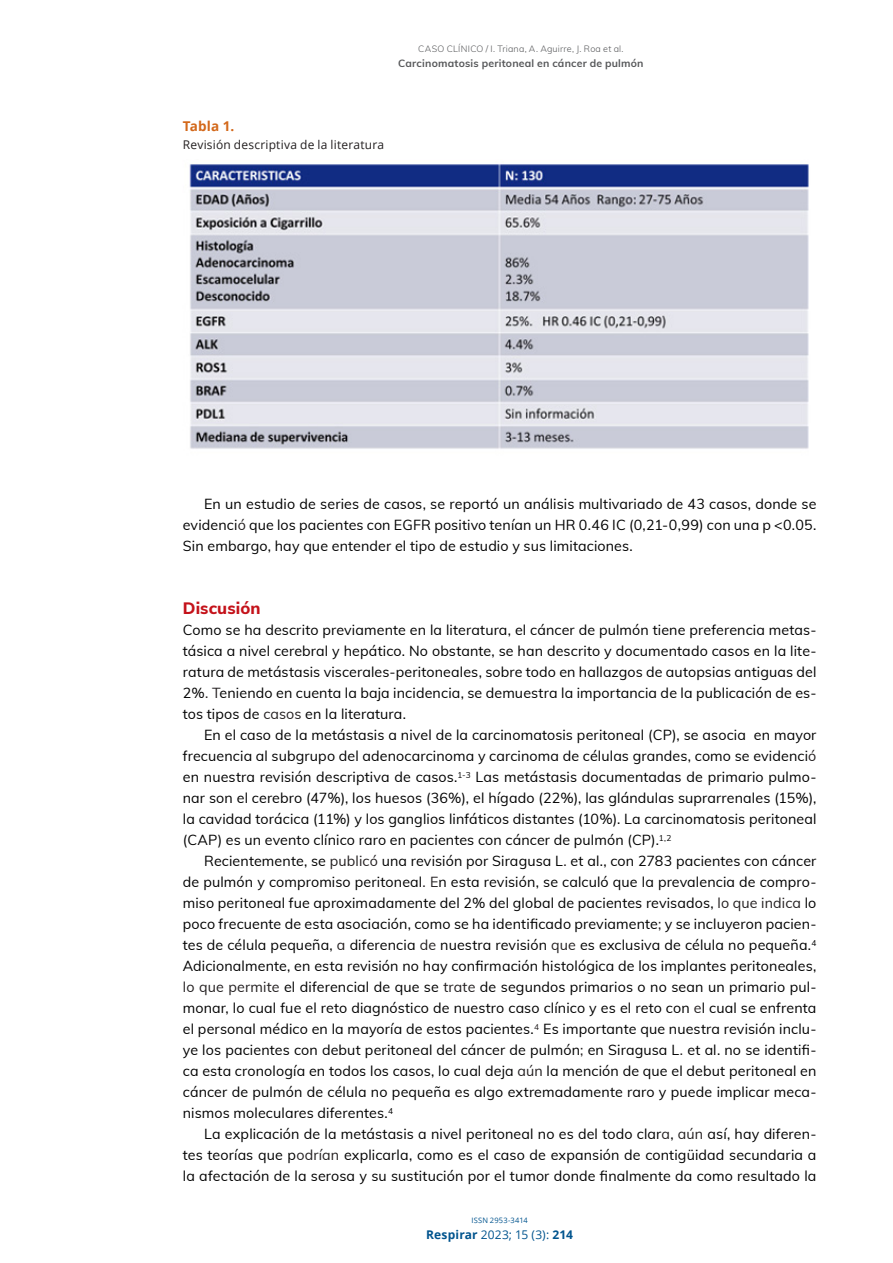
<style>
.page{position:relative;width:893px;height:1263px;background:#fff}
.page>*{position:absolute;margin:0;border:0;box-sizing:border-box;transform-origin:0 0}
.sub1{font:800 16.5px "Muli";letter-spacing:.005em;color:#c4121a}
.normal_seco{font:14.25px/21px "Muli";letter-spacing:.01em;color:#000;text-align:justify}
.primero_seco{font:14.25px/21px "Muli";letter-spacing:.01em;color:#000;text-align:justify}
.tabla_1_tit{font:700 13.5px "Open Sans";letter-spacing:.005em;color:#d3681a}
.tabla_texto1{font:12px "Open Sans";letter-spacing:.015em;color:#231f20}
.t1{font:700 12px "Open Sans";letter-spacing:.01em;color:#00548e}
.t2{font:700 10.5px "Muli";letter-spacing:.02em;color:#57585a}
.t3{font:300 9px "Muli";letter-spacing:.025em;color:#57585a}
.t4{font:7.5px "Open Sans";letter-spacing:.025em;color:#00548e}
.s1{color:#231f20}
.s2{font-weight:400}
</style>
<div class="page">
<img style="left:189px;top:164px;width:620px;height:285px">
<p class="t3" style="left:418px;top:43px;width:207px">CASO CLÍNICO / I. Triana, A. Aguirre, J. Roa et al.</p>
<p class="t2" style="left:398px;top:56px;width:247px">Carcinomatosis peritoneal en cáncer de pulmón</p>
<p class="tabla_1_tit" style="left:183px;top:117px;width:53px">Tabla 1.</p>
<p class="tabla_texto1" style="left:183px;top:137px;width:203px">Revisión descriptiva de la literatura</p>
<p class="normal_seco" style="left:183px;top:493px;width:635px;text-indent:21px">En un estudio de series de casos, se reportó un análisis multivariado de 43 casos, donde se evidenci<span class="s1">ó</span> que los pacientes con EGFR positivo tenían un HR 0.46 IC (0,21-0,99) con una p &lt;0.05.<br>Sin embargo, hay que entender el tipo de estudio y sus limitaciones.</p>
<p class="sub1" style="left:183px;top:596px;width:79px">Discusión</p>
<p class="primero_seco" style="left:183px;top:619px;width:635px">Como se ha descrito previamente en la literatura, el cáncer de pulmón tiene preferencia metas&shy;tásica a nivel cerebral y hepático. No obstante, se han descrito y documentado casos en la lite&shy;ratura de metástasis viscerales-peritoneales, sobre todo en hallazgos de autopsias antiguas del 2%<span class="s1">. T</span>eniendo en cuenta la baja incidencia, se demuestra la importancia de la publicación de es&shy;tos tipos de <span class="s1">casos</span> en la literatura.</p>
<p class="normal_seco" style="left:183px;top:724px;width:635px;text-indent:21px">En el caso de la metástasis a nivel de la carcinomatosis peritoneal (CP), se asocia en mayor frecuencia al subgrupo del adenocarcinoma y carcinoma de células grandes, como se evidenci<span class="s1">ó </span>en nuestra revisión descriptiva de casos.<sup>1-3</sup> Las metástasis documentadas de primario pulmo&shy;nar son el cerebro (47%), los huesos (36%), el hígado (22%), las glándulas suprarrenales (15%), la cavidad torácica (11%) y los ganglios linfáticos distantes (10%). La carcinomatosis peritoneal (CAP) es un evento clínico raro en pacientes con cáncer de pulmón (CP).<sup>1,2</sup></p>
<p class="normal_seco" style="left:183px;top:850px;width:635px;text-indent:21px">Recientemente, se <span class="s1">publicó</span> una revisión por Siragusa L<span class="s1">.</span> et al., con 2783 pacientes con cáncer de pulmón y compromiso peritoneal<span class="s1">. E</span>n esta revisión, se calculó que la prevalencia de compro&shy;miso peritoneal fue aproximadamente del 2% del global de pacientes revisados, <span class="s1">lo que indica</span> lo poco frecuente de esta asociación, como se ha identificado previamente<span class="s1">;</span> y se incluyeron pacien&shy;tes de célula pequeña, <span class="s1">a</span> diferencia <span class="s1">de</span> nuestra revisión <span class="s1">que</span> es exclusiva de célula no pequeña.<sup>4<br></sup>Adicionalmente, en esta revisión no hay confirmación histológica de los implantes peritoneales, <span class="s1">lo que permite</span> el diferencial de que se <span class="s1">trate</span> de segundos primarios o no sean un primario pul&shy;monar, lo cual fue el reto diagnóstico de nuestro caso clínico y es el reto con <span class="s1">e</span>l cual se enfrenta el personal médico en la mayoría de estos pacientes.<sup>4</sup> Es importante que nuestra revisión inclu&shy;ye los pacientes con debut peritoneal del cáncer de pulmón<span class="s1">;</span> en Siragusa L<span class="s1">.</span> et al. no se identifi&shy;ca esta cronología en todos los casos, lo cual deja <span class="s1">aún</span> la mención de que el debut peritoneal en cáncer de pulmón de célula no pequeña es algo extremadamente raro y puede implicar meca&shy;nismos moleculares diferentes.<sup>4</sup></p>
<p class="normal_seco" style="left:183px;top:1123px;width:635px;text-indent:21px">La explicación de la metástasis a nivel peritoneal no es del todo clar<span class="s1">a</span>, <span class="s1">aún</span> así, hay diferen&shy;tes teorías que p<span class="s1">odrían</span> explicarla, como es el caso de expansión de contigüidad secundaria a la afectación de la serosa y su sustitución por el tumor donde finalmente da como resultado la</p>
<p class="t4" style="left:471px;top:1215px;width:58px">ISSN 2953-3414</p>
<p class="t1" style="left:426px;top:1226px;width:148px">Respirar <span class="s2">2023; 15 (3):</span> 214</p>
</div>
